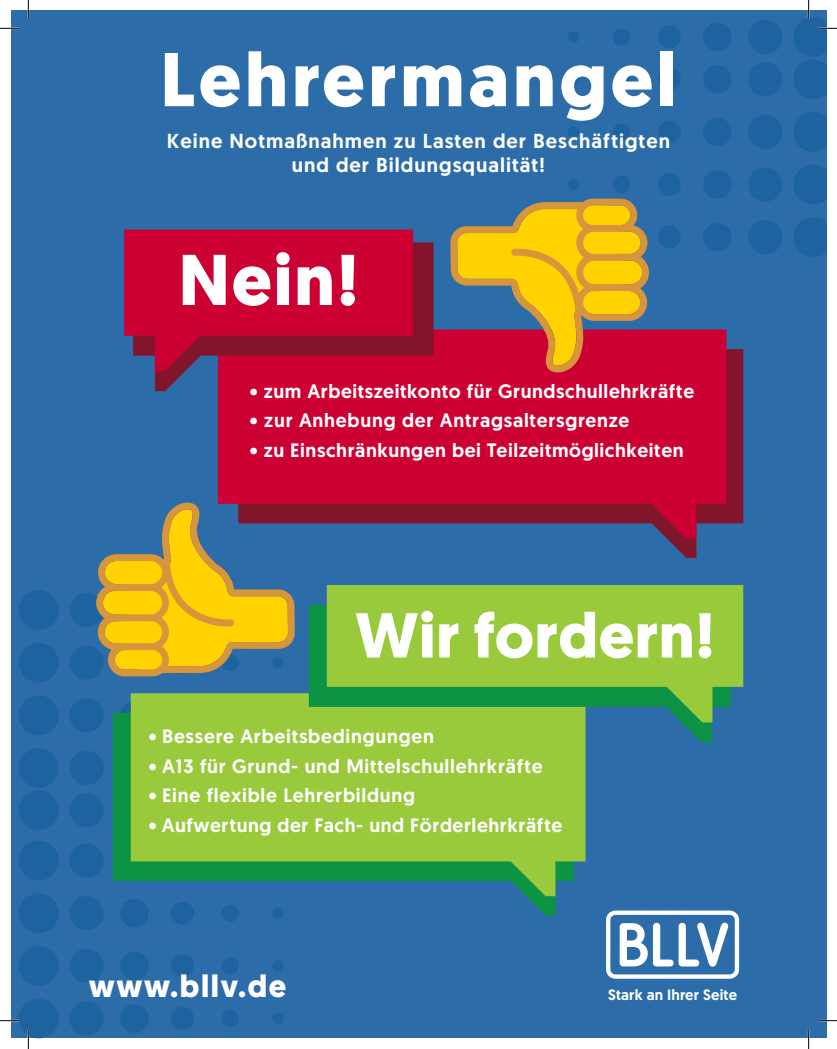
<style>
.page{position:relative;width:837px;height:1049px;background:#fff}
.page>*{position:absolute;margin:0;border:0;box-sizing:border-box;transform-origin:0 0}
.t1{font:700 76px "Geomanist";letter-spacing:.05em;color:#fff}
.t2{font:700 71.75px "Geomanist";color:#fff}
.t3{font:700 63.25px "Geomanist";letter-spacing:.01em;color:#fff}
.t4{font:700 31.25px "Geomanist";letter-spacing:.05em;color:#fff}
.t5{font:500 20.25px/24.2px "Geomanist";letter-spacing:.05em;color:#fff;text-align:center}
.t6{font:500 19.38px "Geomanist";letter-spacing:.03em;color:#fff}
.t7{font:500 15px "Geomanist";letter-spacing:.01em;color:#fff}
.s1{font-weight:700}
</style>
<div class="page">
<div style="left:11px;top:11px;width:815px;height:1027px;background:#2c6ca8"></div>
<svg style="left:793px;top:217px;width:33px;height:40px"></svg>
<div style="left:747px;top:220px;width:35px;height:34px;background:#1b62a0;border-radius:50%"></div>
<div style="left:702px;top:223px;width:29px;height:28px;background:#1b62a0;border-radius:50%"></div>
<div style="left:657px;top:226px;width:23px;height:23px;background:#1b62a0;border-radius:50%"></div>
<svg style="left:793px;top:165px;width:33px;height:39px"></svg>
<div style="left:747px;top:167px;width:35px;height:35px;background:#1b62a0;border-radius:50%"></div>
<div style="left:702px;top:170px;width:29px;height:29px;background:#1b62a0;border-radius:50%"></div>
<div style="left:657px;top:173px;width:23px;height:23px;background:#1b62a0;border-radius:50%"></div>
<div style="left:612px;top:176px;width:17px;height:17px;background:#1b62a0;border-radius:50%"></div>
<div style="left:567px;top:179px;width:12px;height:11px;background:#1b62a0;border-radius:50%"></div>
<svg style="left:793px;top:112px;width:33px;height:40px"></svg>
<div style="left:747px;top:115px;width:35px;height:34px;background:#1b62a0;border-radius:50%"></div>
<div style="left:702px;top:118px;width:29px;height:28px;background:#1b62a0;border-radius:50%"></div>
<div style="left:657px;top:120px;width:23px;height:23px;background:#1b62a0;border-radius:50%"></div>
<div style="left:612px;top:123px;width:17px;height:17px;background:#1b62a0;border-radius:50%"></div>
<div style="left:567px;top:126px;width:12px;height:12px;background:#1b62a0;border-radius:50%"></div>
<div style="left:747px;top:62px;width:35px;height:34px;background:#1b62a0;border-radius:50%"></div>
<div style="left:702px;top:65px;width:29px;height:28px;background:#1b62a0;border-radius:50%"></div>
<div style="left:657px;top:68px;width:23px;height:23px;background:#1b62a0;border-radius:50%"></div>
<div style="left:612px;top:71px;width:17px;height:17px;background:#1b62a0;border-radius:50%"></div>
<div style="left:567px;top:74px;width:12px;height:11px;background:#1b62a0;border-radius:50%"></div>
<div style="left:747px;top:20px;width:35px;height:34px;background:#1b62a0;border-radius:50%"></div>
<div style="left:702px;top:23px;width:29px;height:28px;background:#1b62a0;border-radius:50%"></div>
<div style="left:657px;top:26px;width:23px;height:22px;background:#1b62a0;border-radius:50%"></div>
<div style="left:612px;top:28px;width:17px;height:18px;background:#1b62a0;border-radius:50%"></div>
<div style="left:567px;top:31px;width:12px;height:12px;background:#1b62a0;border-radius:50%"></div>
<div style="left:19px;top:590px;width:40px;height:40px;background:#1b62a0;border-radius:50%"></div>
<div style="left:69px;top:593px;width:35px;height:34px;background:#1b62a0;border-radius:50%"></div>
<div style="left:19px;top:643px;width:40px;height:39px;background:#1b62a0;border-radius:50%"></div>
<div style="left:69px;top:645px;width:35px;height:35px;background:#1b62a0;border-radius:50%"></div>
<div style="left:120px;top:648px;width:29px;height:29px;background:#6d7976;border-radius:50%"></div>
<div style="left:19px;top:695px;width:40px;height:40px;background:#1b62a0;border-radius:50%"></div>
<div style="left:69px;top:698px;width:35px;height:34px;background:#1b62a0;border-radius:50%"></div>
<svg style="left:120px;top:701px;width:29px;height:28px"></svg>
<div style="left:19px;top:748px;width:40px;height:40px;background:#1b62a0;border-radius:50%"></div>
<div style="left:69px;top:751px;width:35px;height:34px;background:#1b62a0;border-radius:50%"></div>
<div style="left:19px;top:790px;width:40px;height:40px;background:#1b62a0;border-radius:50%"></div>
<div style="left:69px;top:793px;width:35px;height:34px;background:#1b62a0;border-radius:50%"></div>
<div style="left:19px;top:841px;width:40px;height:39px;background:#1b62a0;border-radius:50%"></div>
<div style="left:69px;top:843px;width:35px;height:34px;background:#1b62a0;border-radius:50%"></div>
<div style="left:19px;top:893px;width:40px;height:40px;background:#1b62a0;border-radius:50%"></div>
<div style="left:69px;top:896px;width:35px;height:34px;background:#1b62a0;border-radius:50%"></div>
<div style="left:120px;top:899px;width:29px;height:28px;background:#1b62a0;border-radius:50%"></div>
<div style="left:171px;top:902px;width:23px;height:22px;background:#1b62a0;border-radius:50%"></div>
<div style="left:222px;top:904px;width:17px;height:18px;background:#1b62a0;border-radius:50%"></div>
<div style="left:272px;top:907px;width:12px;height:12px;background:#1b62a0;border-radius:50%"></div>
<div style="left:19px;top:946px;width:40px;height:40px;background:#1b62a0;border-radius:50%"></div>
<div style="left:69px;top:949px;width:35px;height:34px;background:#1b62a0;border-radius:50%"></div>
<div style="left:120px;top:951px;width:29px;height:29px;background:#1b62a0;border-radius:50%"></div>
<div style="left:171px;top:954px;width:23px;height:23px;background:#1b62a0;border-radius:50%"></div>
<div style="left:222px;top:957px;width:17px;height:17px;background:#1b62a0;border-radius:50%"></div>
<div style="left:272px;top:960px;width:12px;height:11px;background:#1b62a0;border-radius:50%"></div>
<div style="left:19px;top:998px;width:40px;height:40px;background:#1b62a0;border-radius:50%"></div>
<div style="left:69px;top:1001px;width:35px;height:34px;background:#1b62a0;border-radius:50%"></div>
<div style="left:120px;top:1004px;width:29px;height:28px;background:#1b62a0;border-radius:50%"></div>
<div style="left:171px;top:1007px;width:23px;height:23px;background:#1b62a0;border-radius:50%"></div>
<div style="left:222px;top:1010px;width:17px;height:17px;background:#1b62a0;border-radius:50%"></div>
<div style="left:272px;top:1013px;width:12px;height:11px;background:#1b62a0;border-radius:50%"></div>
<svg style="left:113px;top:713px;width:443px;height:203px"></svg>
<svg style="left:131px;top:693px;width:454px;height:203px;background:#81bc44"></svg>
<svg style="left:666px;top:349px;width:77px;height:209px;fill:#82142b"></svg>
<svg style="left:218px;top:329px;width:508px;height:209px;background:#b9093a"></svg>
<svg style="left:155px;top:242px;width:278px;height:149px;background:#a2113c"></svg>
<svg style="left:124px;top:230px;width:289px;height:141px;background:#be0535"></svg>
<svg style="left:309px;top:605px;width:404px;height:137px;fill:#99ca3b"></svg>
<svg style="left:606px;top:910px;width:132px;height:69px"></svg>
<svg style="left:450px;top:199px;width:198px;height:173px"></svg>
<svg style="left:326px;top:585px;width:417px;height:137px;background:#82bf40"></svg>
<svg style="left:96px;top:503px;width:199px;height:173px"></svg>
<svg style="left:0;top:28px;width:19px;height:1px"></svg>
<svg style="left:0;top:1020px;width:19px;height:1px"></svg>
<svg style="left:818px;top:1020px;width:18px;height:1px"></svg>
<svg style="left:28px;top:0;width:1px;height:19px"></svg>
<svg style="left:28px;top:1030px;width:1px;height:19px"></svg>
<svg style="left:792px;top:0;width:44px;height:99px"></svg>
<svg style="left:807px;top:1030px;width:2px;height:19px"></svg>
<h1 class="t1" style="left:160px;top:29px;width:518px">Lehrermangel</h1>
<p class="t5" style="left:167px;top:128px;width:504px">Keine Notmaßnahmen zu Lasten der Beschäftigten und der Bildungsqualität!</p>
<h2 class="t2" style="left:178px;top:232px;width:182px">Nein!</h2>
<p class="t6" style="left:250px;top:378px;width:445px">• zum Arbeitszeitkonto für Grundschullehrkräfte</p>
<p class="t6" style="left:250px;top:408px;width:380px">• zur Anhebung der Antragsaltersgrenze</p>
<p class="t6" style="left:250px;top:437px;width:435px">• zu Einschränkungen bei Teilzeitmöglichkeiten</p>
<h3 class="t3" style="left:355px;top:593px;width:361px">Wir fordern!</h3>
<p class="t6" style="left:149px;top:724px;width:286px"><span class="s1">•</span> Bessere Arbeitsbedingungen</p>
<p class="t6" style="left:149px;top:753px;width:395px"><span class="s1">•</span> A13 für Grund- und Mittelschullehrkräfte</p>
<p class="t6" style="left:149px;top:783px;width:267px"><span class="s1">•</span> Eine flexible Lehrerbildung</p>
<p class="t6" style="left:149px;top:812px;width:414px"><span class="s1">•</span> Aufwertung der Fach- und Förderlehrkräfte</p>
<h3 class="t4" style="left:89px;top:965px;width:199px">www.bllv.de</h3>
<p class="t7" style="left:607px;top:985px;width:130px">Stark an Ihrer Seite</p>
</div>
